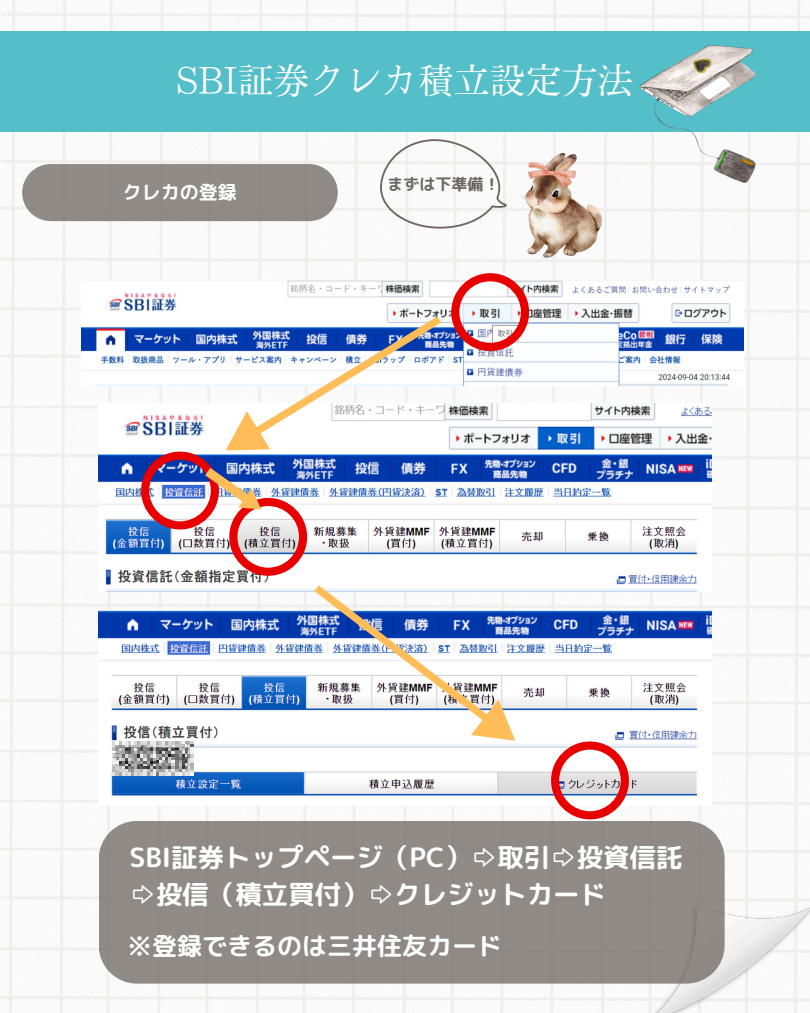
<style>
.page{position:relative;width:810px;height:1013px;background:#fff}
.page>*{position:absolute;margin:0;border:0;box-sizing:border-box;transform-origin:0 0}
.t1{font:36px "Motoya Mincho Old Pr 6 W3";color:#fff}
.t2{font:26.5px/36.9px "rounded mplus 1 p bold";color:#fff}
.t3{font:25px "rounded mplus 1 p bold";color:#fff}
.t4{font:19px "rounded mplus 1 p bold";color:#fff}
.t5{font:16.1px "rounded mplus 1 p bold";color:#6e6661}
</style>
<div class="page">
<img style="left:0;top:0;width:810px;height:1012px">
<div style="left:0;top:31px;width:810px;height:100px;background:#54bec9"></div>
<img style="left:644px;top:902px;width:166px;height:110px">
<img style="left:617px;top:0;width:168px;height:204px">
<div style="left:22px;top:164px;width:316px;height:57px;background:#918b87"></div>
<img style="left:81px;top:280px;width:662px;height:105px">
<img style="left:99px;top:611px;width:612px;height:194px">
<svg style="left:451px;top:273px;width:78px;height:78px"></svg>
<svg style="left:551px;top:741px;width:78px;height:78px"></svg>
<svg style="left:113px;top:741px;width:81px;height:35px;background:#a7a7a7"></svg>
<img style="left:99px;top:403px;width:612px;height:189px">
<svg style="left:141px;top:316px;width:300px;height:260px"></svg>
<svg style="left:314px;top:585px;width:215px;height:173px"></svg>
<div style="left:99px;top:820px;width:626px;height:163px;background:#918b87"></div>
<svg style="left:380px;top:139px;width:127px;height:89px"></svg>
<img style="left:522px;top:151px;width:80px;height:106px">
<p class="t1" style="left:176px;top:62px;width:459px">SBI証券クレカ積立設定方法</p>
<p class="t4" style="left:123px;top:179px;width:115px">クレカの登録</p>
<p class="t5" style="left:387px;top:172px;width:114px">まずは下準備！</p>
<p class="t2" style="left:130px;top:838px;width:555px">SBI証券トップページ（PC）⇨取引⇨投資信託⇨投信（積立買付）⇨クレジットカード</p>
<p class="t3" style="left:127px;top:928px;width:376px">※登録できるのは三井住友カード</p>
</div>
